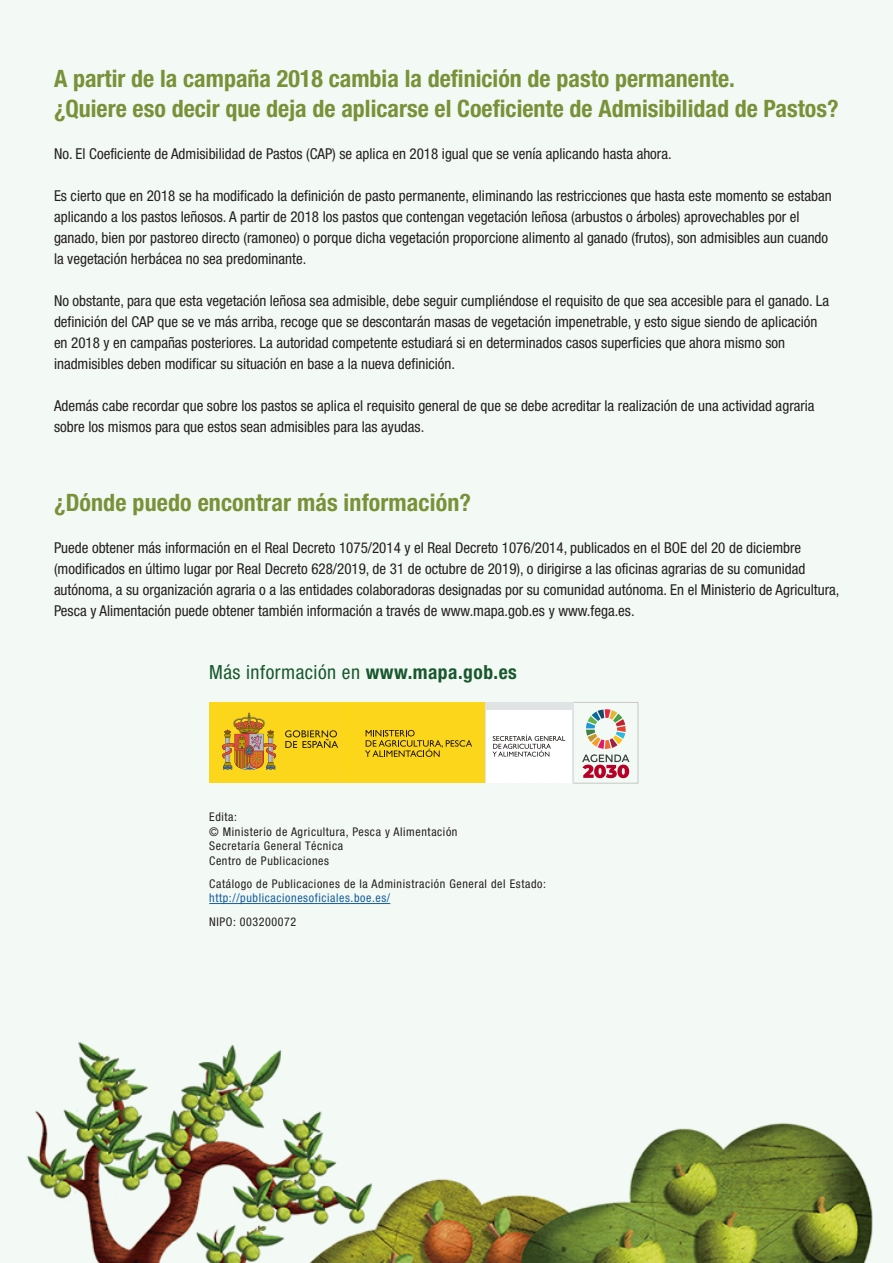
<style>
.page{position:relative;width:893px;height:1263px;background:#f3faf5}
.page>*{position:absolute;margin:0;border:0;box-sizing:border-box;transform-origin:0 0}
.RESPUESTA{font:700 condensed 24px "Helvetica Neue";color:#799138}
.BODY{font:condensed 19.5px "Helvetica Neue";letter-spacing:.025em;color:#19582e}
.RESPUESTA-2{font:condensed 15px/21px "Helvetica Neue";color:#231f20}
.RESPUESTA-3{font:condensed 12px/14.4px "Helvetica Neue";letter-spacing:.05em;color:#231f20}
.s1{font-weight:700}
.s2{color:#175d9e}
</style>
<div class="page">
<hr style="left:209px;top:903px;width:181px;height:1px;background:#175d9e">
<div style="left:573px;top:702px;width:65px;height:81px;border:1px solid #c7c7c4"></div>
<svg style="left:582px;top:709px;width:47px;height:69px"></svg>
<div style="left:347px;top:702px;width:6px;height:81px;background:#f7de0f"></div>
<div style="left:351px;top:702px;width:134px;height:81px;background:#fcd61a"></div>
<div style="left:209px;top:702px;width:141px;height:81px;background:#fcd61a"></div>
<svg style="left:222px;top:713px;width:55px;height:57px"></svg>
<svg style="left:285px;top:730px;width:53px;height:18px"></svg>
<div style="left:485px;top:702px;width:88px;height:81px;background:#e0e3e3"></div>
<div style="left:486px;top:710px;width:86px;height:72px;background:#fff"></div>
<svg style="left:492px;top:735px;width:73px;height:21px"></svg>
<svg style="left:365px;top:730px;width:107px;height:27px"></svg>
<img style="left:26px;top:1042px;width:847px;height:221px">
<p class="RESPUESTA" style="left:54px;top:64px;width:682px">A partir de la campaña 2018 cambia la definición de pasto permanente.</p>
<p class="RESPUESTA" style="left:54px;top:94px;width:786px">¿Quiere eso decir que deja de aplicarse el Coeficiente de Admisibilidad de Pastos?</p>
<p class="RESPUESTA-2" style="left:54px;top:143px;width:619px">No. El Coeficiente de Admisibilidad de Pastos (CAP) se aplica en 2018 igual que se venía aplicando hasta ahora.</p>
<p class="RESPUESTA-2" style="left:54px;top:185px;width:779px">Es cierto que en 2018 se ha modificado la definición de pasto permanente, eliminando las restricciones que hasta este momento se estaban aplicando a los pastos leñosos. A partir de 2018 los pastos que contengan vegetación leñosa (arbustos o árboles) aprovechables por el ganado, bien por pastoreo directo (ramoneo) o porque dicha vegetación proporcione alimento al ganado (frutos), son admisibles aun cuando la vegetación herbácea no sea predominante.</p>
<p class="RESPUESTA-2" style="left:54px;top:290px;width:776px">No obstante, para que esta vegetación leñosa sea admisible, debe seguir cumpliéndose el requisito de que sea accesible para el ganado. La definición del CAP que se ve más arriba, recoge que se descontarán masas de vegetación impenetrable, y esto sigue siendo de aplicación en 2018 y en campañas posteriores. La autoridad competente estudiará si en determinados casos superficies que ahora mismo son inadmisibles deben modificar su situación en base a la nueva definición.</p>
<p class="RESPUESTA-2" style="left:54px;top:395px;width:762px">Además cabe recordar que sobre los pastos se aplica el requisito general de que se debe acreditar la realización de una actividad agraria sobre los mismos para que estos sean admisibles para las ayudas.</p>
<p class="RESPUESTA" style="left:54px;top:488px;width:419px">¿Dónde puedo encontrar más información?</p>
<p class="RESPUESTA-2" style="left:54px;top:537px;width:787px">Puede obtener más información en el Real Decreto 1075/2014 y el Real Decreto 1076/2014, publicados en el BOE del 20 de diciembre (modificados en último lugar por Real Decreto 628/2019, de 31 de octubre de 2019), o dirigirse a las oficinas agrarias de su comunidad autónoma, a su organización agraria o a las entidades colaboradoras designadas por su comunidad autónoma. En el Ministerio de Agricultura, Pesca y Alimentación puede obtener también información a través de www.mapa.gob.es y www.fega.es.</p>
<p class="BODY" style="left:209px;top:660px;width:309px">Más información en <span class="s1">www.mapa.gob.es</span></p>
<p class="RESPUESTA-3" style="left:209px;top:810px;width:250px">Edita:<br>© Ministerio de Agricultura, Pesca y Alimentación</p>
<p class="RESPUESTA-3" style="left:209px;top:839px;width:135px">Secretaría General Técnica</p>
<p class="RESPUESTA-3" style="left:209px;top:853px;width:121px">Centro de Publicaciones</p>
<p class="RESPUESTA-3" style="left:209px;top:876px;width:338px">Catálogo de Publicaciones de la Administración General del Estado: <span class="s2">http://publicacionesoficiales.boe.es/</span></p>
<p class="RESPUESTA-3" style="left:209px;top:914px;width:89px">NIPO: 003200072</p>
</div>
